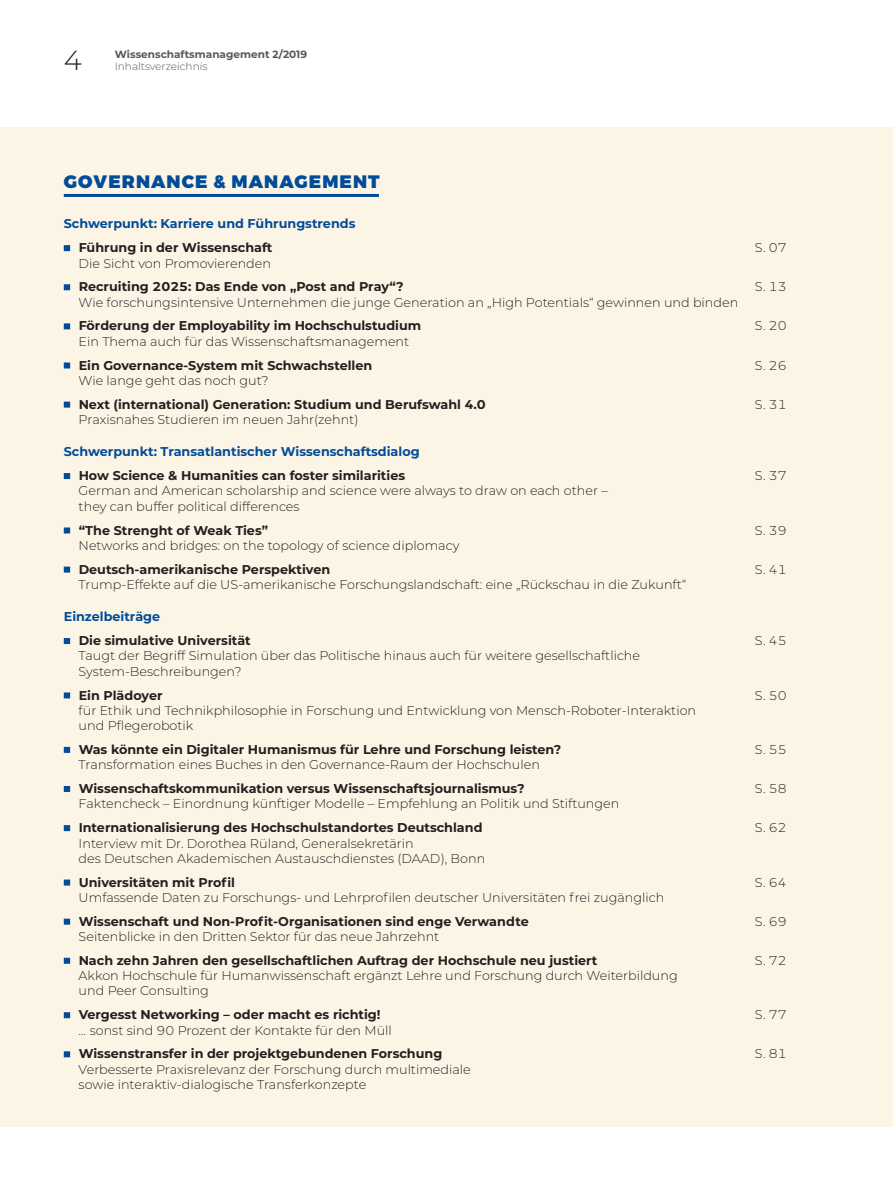
<style>
.page{position:relative;width:893px;height:1191px;background:#fff}
.page>*{position:absolute;margin:0;border:0;box-sizing:border-box;transform-origin:0 0}
.t1{font:300 27.6px "Montserrat";color:#231f20}
.t2{font:900 18px "Montserrat";letter-spacing:.06em;color:#014c98}
.t3{font:300 12.75px/15.3px "Montserrat";color:#231f20}
.t4{font:700 12.75px "Montserrat";color:#231f20}
.t5{font:700 12.75px "Montserrat";color:#014c98}
.t6{font:700 10.5px "Montserrat";color:#57585a}
.t7{font:300 10.5px "Montserrat";color:#57585a}
</style>
<div class="page">
<div style="left:0;top:128px;width:893px;height:999px;background:#fcf5e6"></div>
<hr style="left:64px;top:194px;width:315px;height:3px;background:#014c98">
<svg style="left:64px;top:245px;width:6px;height:6px"></svg>
<svg style="left:64px;top:284px;width:6px;height:6px"></svg>
<svg style="left:64px;top:323px;width:6px;height:6px"></svg>
<svg style="left:64px;top:362px;width:6px;height:6px"></svg>
<svg style="left:64px;top:401px;width:6px;height:6px"></svg>
<svg style="left:64px;top:473px;width:6px;height:6px"></svg>
<svg style="left:64px;top:527px;width:6px;height:6px"></svg>
<svg style="left:64px;top:566px;width:6px;height:6px"></svg>
<svg style="left:64px;top:638px;width:6px;height:6px"></svg>
<svg style="left:64px;top:692px;width:6px;height:6px"></svg>
<svg style="left:64px;top:747px;width:6px;height:6px"></svg>
<svg style="left:64px;top:786px;width:6px;height:6px"></svg>
<svg style="left:64px;top:825px;width:6px;height:6px"></svg>
<svg style="left:64px;top:879px;width:6px;height:6px"></svg>
<svg style="left:64px;top:918px;width:6px;height:6px"></svg>
<svg style="left:64px;top:957px;width:6px;height:6px"></svg>
<svg style="left:64px;top:1012px;width:6px;height:6px"></svg>
<svg style="left:64px;top:1051px;width:6px;height:6px"></svg>
<h1 class="t1" style="left:64px;top:42px;width:20px">4</h1>
<p class="t6" style="left:115px;top:47px;width:194px">Wissenschaftsmanagement 2/2019</p>
<p class="t7" style="left:115px;top:60px;width:94px">Inhaltsverzeichnis</p>
<h2 class="t2" style="left:64px;top:170px;width:317px">GOVERNANCE &amp; MANAGEMENT</h2>
<p class="t5" style="left:64px;top:215px;width:293px">Schwerpunkt: Karriere und Führungstrends</p>
<p class="t4" style="left:79px;top:238px;width:195px">Führung in der Wissenschaft</p>
<p class="t3" style="left:755px;top:240px;width:33px">S. 07</p>
<p class="t3" style="left:79px;top:255px;width:194px">Die Sicht von Promovierenden</p>
<p class="t4" style="left:79px;top:278px;width:327px">Recruiting 2025: Das Ende von „Post and Pray“?</p>
<p class="t3" style="left:755px;top:279px;width:33px">S. 13</p>
<p class="t3" style="left:79px;top:294px;width:661px">Wie forschungsintensive Unternehmen die junge Generation an „High Potentials“ gewinnen und binden</p>
<p class="t4" style="left:79px;top:317px;width:344px">Förderung der Employability im Hochschulstudium</p>
<p class="t3" style="left:755px;top:318px;width:33px">S. 20</p>
<p class="t3" style="left:79px;top:333px;width:332px">Ein Thema auch für das Wissenschaftsmanagement</p>
<p class="t4" style="left:79px;top:356px;width:295px">Ein Governance-System mit Schwachstellen</p>
<p class="t3" style="left:755px;top:357px;width:33px">S. 26</p>
<p class="t3" style="left:79px;top:372px;width:192px">Wie lange geht das noch gut?</p>
<p class="t4" style="left:79px;top:395px;width:409px">Next (international) Generation: Studium und Berufswahl 4.0</p>
<p class="t3" style="left:755px;top:396px;width:33px">S. 31</p>
<p class="t3" style="left:79px;top:411px;width:281px">Praxisnahes Studieren im neuen Jahr(zehnt)</p>
<p class="t5" style="left:64px;top:442px;width:357px">Schwerpunkt: Transatlantischer Wissenschaftsdialog</p>
<p class="t4" style="left:79px;top:466px;width:328px">How Science &amp; Humanities can foster similarities</p>
<p class="t3" style="left:755px;top:467px;width:33px">S. 37</p>
<p class="t3" style="left:79px;top:483px;width:530px">German and American scholarship and science were always to draw on each other – they can buffer political differences</p>
<p class="t4" style="left:79px;top:521px;width:191px">“The Strenght of Weak Ties”</p>
<p class="t3" style="left:755px;top:522px;width:33px">S. 39</p>
<p class="t3" style="left:79px;top:537px;width:382px">Networks and bridges: on the topology of science diplomacy</p>
<p class="t4" style="left:79px;top:560px;width:253px">Deutsch-amerikanische Perspektiven</p>
<p class="t3" style="left:755px;top:561px;width:33px">S. 41</p>
<p class="t3" style="left:79px;top:576px;width:609px">Trump-Effekte auf die US-amerikanische Forschungslandschaft: eine „Rückschau in die Zukunft“</p>
<p class="t5" style="left:64px;top:607px;width:98px">Einzelbeiträge</p>
<p class="t4" style="left:79px;top:631px;width:174px">Die simulative Universität</p>
<p class="t3" style="left:755px;top:632px;width:33px">S. 45</p>
<p class="t3" style="left:79px;top:648px;width:563px">Taugt der Begriff Simulation über das Politische hinaus auch für weitere gesellschaftliche<br>System-Beschreibungen?</p>
<p class="t4" style="left:79px;top:686px;width:85px">Ein Plädoyer</p>
<p class="t3" style="left:755px;top:687px;width:33px">S. 50</p>
<p class="t3" style="left:79px;top:702px;width:619px">für Ethik und Technikphilosophie in Forschung und Entwicklung von Mensch-Roboter-Interaktion und Pflegerobotik</p>
<p class="t4" style="left:79px;top:740px;width:484px">Was könnte ein Digitaler Humanismus für Lehre und Forschung leisten?</p>
<p class="t3" style="left:755px;top:741px;width:33px">S. 55</p>
<p class="t3" style="left:79px;top:756px;width:463px">Transformation eines Buches in den Governance-Raum der Hochschulen</p>
<p class="t4" style="left:79px;top:779px;width:447px">Wissenschaftskommunikation versus Wissenschaftsjournalismus?</p>
<p class="t3" style="left:755px;top:780px;width:33px">S. 58</p>
<p class="t3" style="left:79px;top:795px;width:542px">Faktencheck – Einordnung künftiger Modelle – Empfehlung an Politik und Stiftungen</p>
<p class="t4" style="left:79px;top:818px;width:405px">Internationalisierung des Hochschulstandortes Deutschland</p>
<p class="t3" style="left:755px;top:819px;width:33px">S. 62</p>
<p class="t3" style="left:79px;top:835px;width:408px">Interview mit Dr. Dorothea Rüland, Generalsekretärin<br>des Deutschen Akademischen Austauschdienstes (DAAD), Bonn</p>
<p class="t4" style="left:79px;top:873px;width:158px">Universitäten mit Profil</p>
<p class="t3" style="left:755px;top:874px;width:33px">S. 64</p>
<p class="t3" style="left:79px;top:889px;width:587px">Umfassende Daten zu Forschungs- und Lehrprofilen deutscher Universitäten frei zugänglich</p>
<p class="t4" style="left:79px;top:912px;width:452px">Wissenschaft und Non-Profit-Organisationen sind enge Verwandte</p>
<p class="t3" style="left:755px;top:913px;width:33px">S. 69</p>
<p class="t3" style="left:79px;top:928px;width:362px">Seitenblicke in den Dritten Sektor für das neue Jahrzehnt</p>
<p class="t4" style="left:79px;top:951px;width:520px">Nach zehn Jahren den gesellschaftlichen Auftrag der Hochschule neu justiert</p>
<p class="t3" style="left:755px;top:952px;width:33px">S. 72</p>
<p class="t3" style="left:79px;top:967px;width:601px">Akkon Hochschule für Humanwissenschaft ergänzt Lehre und Forschung durch Weiterbildung und Peer Consulting</p>
<p class="t4" style="left:79px;top:1005px;width:303px">Vergesst Networking – oder macht es richtig!</p>
<p class="t3" style="left:755px;top:1006px;width:33px">S. 77</p>
<p class="t3" style="left:79px;top:1022px;width:315px">… sonst sind 90 Prozent der Kontakte für den Müll</p>
<p class="t4" style="left:79px;top:1044px;width:365px">Wissenstransfer in der projektgebundenen Forschung</p>
<p class="t3" style="left:755px;top:1045px;width:33px">S. 81</p>
<p class="t3" style="left:79px;top:1061px;width:394px">Verbesserte Praxisrelevanz der Forschung durch multimediale sowie interaktiv-dialogische Transferkonzepte</p>
</div>
